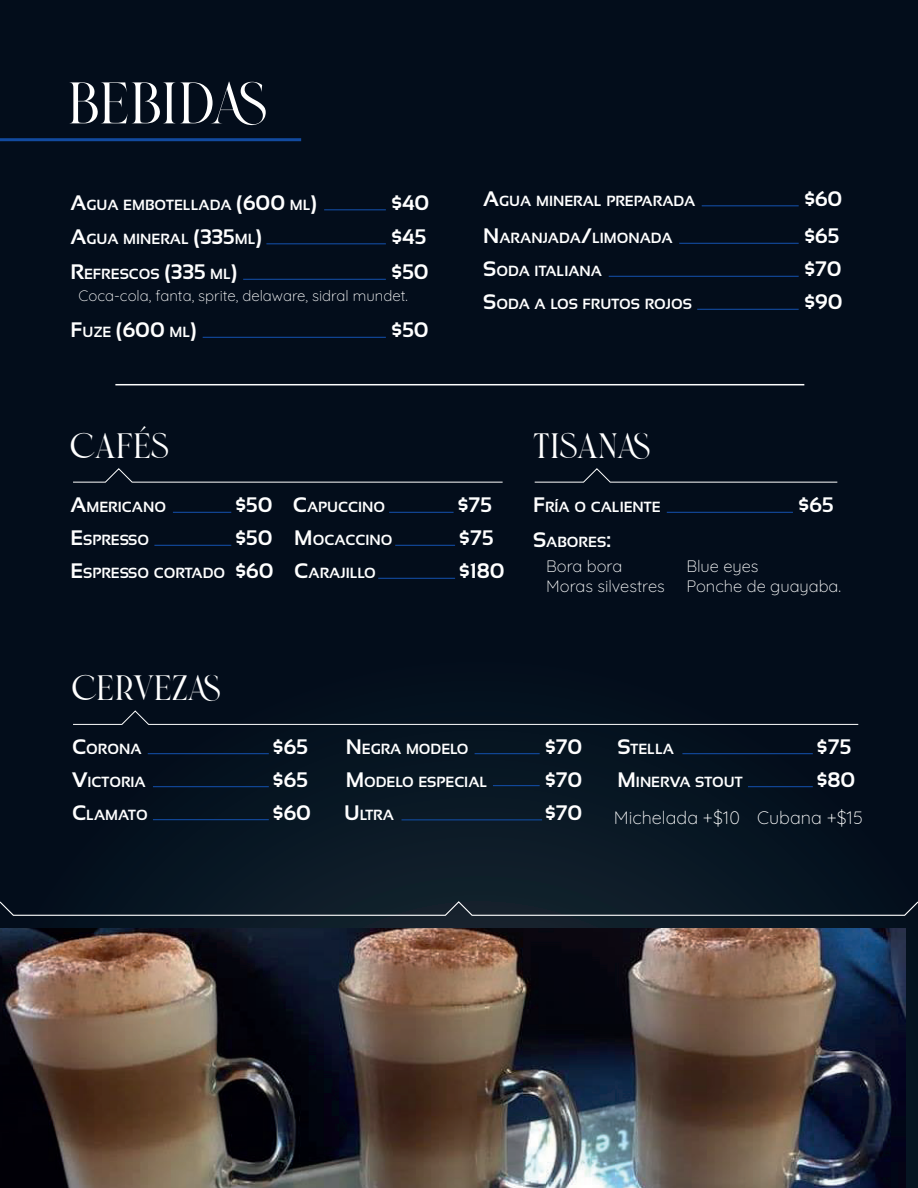
<style>
.page{position:relative;width:918px;height:1188px;background:#030d1b}
.page>*{position:absolute;margin:0;border:0;box-sizing:border-box;transform-origin:0 0}
.t1{font:58.5px "Brand";color:#fff}
.t2{font:35.1px "Brand";letter-spacing:-.03em;color:#fff}
.t3{font:700 21px "Sansation";color:#fff}
.t4{font:300 18px "Quicksand";color:#fff}
.t5{font:300 16.5px/19.8px "Quicksand";color:#fff}
.t6{font:300 15px "Quicksand";color:#fff}
.t7{font:700 14.7px "Sansation";color:#fff}
.s1{font-size:21px}
.s2{font-size:14.7px}
</style>
<div class="page">
<hr style="left:324px;top:209px;width:62px;height:1px;background:#124a9f">
<hr style="left:266px;top:243px;width:120px;height:1px;background:#124a9f">
<hr style="left:243px;top:279px;width:143px;height:1px;background:#124a9f">
<hr style="left:203px;top:337px;width:183px;height:1px;background:#124a9f">
<hr style="left:173px;top:512px;width:58px;height:1px;background:#124a9f">
<hr style="left:154px;top:545px;width:77px;height:1px;background:#124a9f">
<hr style="left:389px;top:512px;width:65px;height:1px;background:#124a9f">
<hr style="left:395px;top:545px;width:60px;height:1px;background:#124a9f">
<hr style="left:378px;top:578px;width:77px;height:1px;background:#124a9f">
<hr style="left:702px;top:205px;width:97px;height:1px;background:#124a9f">
<hr style="left:679px;top:243px;width:120px;height:1px;background:#124a9f">
<hr style="left:609px;top:276px;width:190px;height:1px;background:#124a9f">
<hr style="left:697px;top:309px;width:102px;height:1px;background:#124a9f">
<hr style="left:148px;top:753px;width:121px;height:1px;background:#124a9f">
<hr style="left:153px;top:786px;width:116px;height:1px;background:#124a9f">
<hr style="left:153px;top:819px;width:116px;height:1px;background:#124a9f">
<hr style="left:475px;top:753px;width:65px;height:1px;background:#124a9f">
<hr style="left:493px;top:785px;width:47px;height:1px;background:#124a9f">
<hr style="left:402px;top:819px;width:140px;height:1px;background:#124a9f">
<hr style="left:682px;top:753px;width:131px;height:1px;background:#124a9f">
<hr style="left:748px;top:786px;width:65px;height:1px;background:#124a9f">
<hr style="left:667px;top:512px;width:126px;height:1px;background:#124a9f">
<hr style="left:0;top:138px;width:301px;height:3px;background:#124a9f">
<hr style="left:115px;top:384px;width:689px;height:1px;background:#fff">
<svg style="left:0;top:900px;width:918px;height:16px"></svg>
<svg style="left:73px;top:710px;width:786px;height:15px"></svg>
<svg style="left:73px;top:468px;width:430px;height:15px"></svg>
<svg style="left:534px;top:468px;width:304px;height:15px"></svg>
<img style="left:0;top:928px;width:906px;height:260px">
<h1 class="t1" style="left:67px;top:76px;width:201px">BEBIDAS</h1>
<p class="t7" style="left:70px;top:197px;width:248px"><span class="s1">A</span>GUA EMBOTELLADA <span class="s1">(600</span> ML<span class="s1">)</span></p>
<h3 class="t3" style="left:392px;top:191px;width:39px">$40</h3>
<p class="t7" style="left:70px;top:231px;width:193px"><span class="s1">A</span>GUA MINERAL <span class="s1">(335</span>ML<span class="s1">)</span></p>
<h3 class="t3" style="left:392px;top:225px;width:36px">$45</h3>
<p class="t7" style="left:70px;top:266px;width:169px"><span class="s1">R</span>EFRESCOS <span class="s1">(335</span> ML<span class="s1">)</span></p>
<h3 class="t3" style="left:392px;top:260px;width:39px">$50</h3>
<h3 class="t3" style="left:70px;top:318px;width:128px">F<span class="s2">UZE</span> (600 <span class="s2">ML</span>)</h3>
<h3 class="t3" style="left:392px;top:318px;width:39px">$50</h3>
<p class="t6" style="left:78px;top:284px;width:331px">Coca-cola, fanta, sprite, delaware, sidral mundet.</p>
<h2 class="t2" style="left:70px;top:430px;width:100px">CAFÉS</h2>
<p class="t7" style="left:483px;top:193px;width:214px"><span class="s1">A</span>GUA MINERAL PREPARADA</p>
<h3 class="t3" style="left:804px;top:187px;width:40px">$60</h3>
<p class="t7" style="left:483px;top:230px;width:191px"><span class="s1">N</span>ARANJADA<span class="s1">/</span>LIMONADA</p>
<h3 class="t3" style="left:804px;top:224px;width:37px">$65</h3>
<p class="t7" style="left:483px;top:263px;width:120px"><span class="s1">S</span>ODA ITALIANA</p>
<h3 class="t3" style="left:804px;top:257px;width:39px">$70</h3>
<p class="t7" style="left:483px;top:296px;width:210px"><span class="s1">S</span>ODA A LOS FRUTOS ROJOS</p>
<h3 class="t3" style="left:804px;top:290px;width:40px">$90</h3>
<h2 class="t2" style="left:533px;top:430px;width:119px">TISANAS</h2>
<p class="t7" style="left:70px;top:499px;width:97px"><span class="s1">A</span>MERICANO</p>
<h3 class="t3" style="left:235px;top:493px;width:39px">$50</h3>
<p class="t7" style="left:70px;top:532px;width:80px"><span class="s1">E</span>SPRESSO</p>
<h3 class="t3" style="left:235px;top:526px;width:39px">$50</h3>
<p class="t7" style="left:70px;top:565px;width:205px"><span class="s1">E</span>SPRESSO CORTADO <span class="s1">$60</span></p>
<p class="t7" style="left:293px;top:499px;width:94px"><span class="s1">C</span>APUCCINO</p>
<h3 class="t3" style="left:458px;top:493px;width:36px">$75</h3>
<p class="t7" style="left:294px;top:532px;width:100px"><span class="s1">M</span>OCACCINO</p>
<h3 class="t3" style="left:459px;top:526px;width:36px">$75</h3>
<p class="t7" style="left:294px;top:565px;width:83px"><span class="s1">C</span>ARAJILLO</p>
<h3 class="t3" style="left:459px;top:559px;width:47px">$180</h3>
<p class="t7" style="left:533px;top:499px;width:129px"><span class="s1">F</span>RÍA O CALIENTE</p>
<h3 class="t3" style="left:799px;top:493px;width:37px">$65</h3>
<p class="t7" style="left:533px;top:534px;width:80px"><span class="s1">S</span>ABORES<span class="s1">:</span></p>
<p class="t5" style="left:546px;top:554px;width:120px">Bora bora<br>Moras silvestres</p>
<p class="t5" style="left:686px;top:554px;width:156px">Blue eyes<br>Ponche de guayaba.</p>
<h2 class="t2" style="left:72px;top:671px;width:150px">CERVEZAS</h2>
<p class="t7" style="left:72px;top:740px;width:71px"><span class="s1">C</span>ORONA</p>
<h3 class="t3" style="left:273px;top:735px;width:37px">$65</h3>
<p class="t7" style="left:72px;top:773px;width:75px"><span class="s1">V</span>ICTORIA</p>
<h3 class="t3" style="left:273px;top:768px;width:37px">$65</h3>
<p class="t7" style="left:72px;top:806px;width:77px"><span class="s1">C</span>LAMATO</p>
<h3 class="t3" style="left:273px;top:801px;width:40px">$60</h3>
<p class="t7" style="left:346px;top:740px;width:124px"><span class="s1">N</span>EGRA MODELO</p>
<h3 class="t3" style="left:545px;top:735px;width:39px">$70</h3>
<p class="t7" style="left:346px;top:773px;width:143px"><span class="s1">M</span>ODELO ESPECIAL</p>
<h3 class="t3" style="left:545px;top:768px;width:39px">$70</h3>
<p class="t7" style="left:344px;top:807px;width:51px"><span class="s1">U</span>LTRA</p>
<h3 class="t3" style="left:545px;top:801px;width:39px">$70</h3>
<p class="t7" style="left:618px;top:740px;width:58px"><span class="s1">S</span>TELLA</p>
<h3 class="t3" style="left:817px;top:735px;width:36px">$75</h3>
<p class="t7" style="left:618px;top:773px;width:127px"><span class="s1">M</span>INERVA STOUT</p>
<h3 class="t3" style="left:817px;top:768px;width:40px">$80</h3>
<p class="t4" style="left:614px;top:803px;width:250px">Michelada +$10 Cubana +$15</p>
</div>
